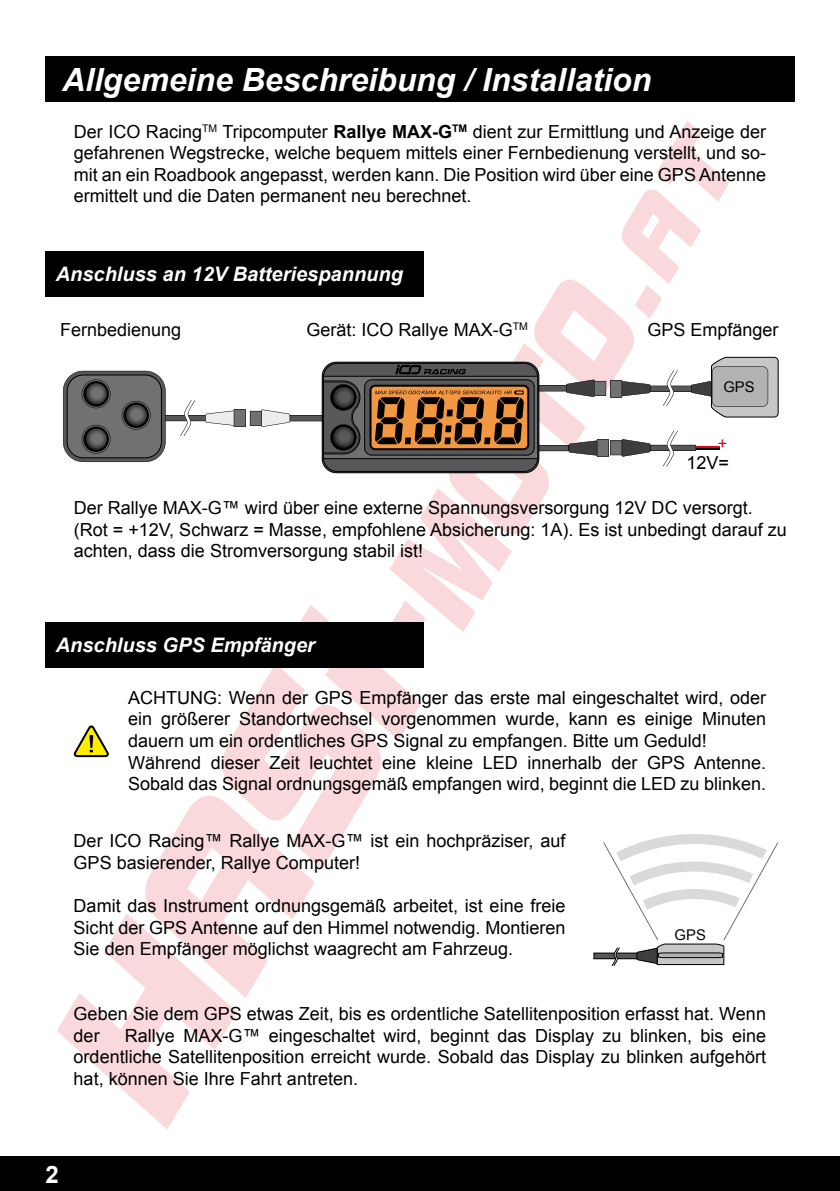
<style>
.page{position:relative;width:840px;height:1191px;background:#fff}
.page>*{position:absolute;margin:0;border:0;box-sizing:border-box;transform-origin:0 0}
.t1{font:italic 700 32px "Arial";color:#fff}
.t2{font:700 24px "Arial";color:#fff}
.t3{font:italic 700 20px "Arial";color:#fff}
.t4{font:18px/21.6px "Arial";color:#000}
.t5{font:16px "Arial";color:#e2001a}
.t6{font:14.8px "Arial";color:#000}
.t7{font:10.4px "Arial";color:#000}
.s1{font-weight:700}
</style>
<div class="page">
<svg style="left:57px;top:667px;width:364px;height:462px"></svg>
<svg style="left:288px;top:605px;width:52px;height:63px"></svg>
<svg style="left:389px;top:277px;width:245px;height:355px"></svg>
<svg style="left:621px;top:121px;width:107px;height:198px"></svg>
<svg style="left:389px;top:600px;width:36px;height:60px"></svg>
<div style="left:0;top:1157px;width:839px;height:34px;background:#000"></div>
<div style="left:45px;top:251px;width:378px;height:46px;background:#000"></div>
<svg style="left:72px;top:723px;width:39px;height:35px"></svg>
<div style="left:45px;top:621px;width:378px;height:46px;background:#000"></div>
<div style="left:45px;top:57px;width:749px;height:45px;background:#000"></div>
<svg style="left:63px;top:357px;width:715px;height:116px"></svg>
<div style="left:593px;top:953px;width:61px;height:5px;background:#58585a"></div>
<div style="left:593px;top:952px;width:61px;height:7px;border:1px solid #000"></div>
<svg style="left:602px;top:834px;width:176px;height:132px"></svg>
<h1 class="t1" style="left:62px;top:58px;width:590px">Allgemeine Beschreibung / Installation</h1>
<p class="t4" style="left:74px;top:121px;width:693px;text-align:justify">Der ICO Racing<sup>TM</sup> Tripcomputer <span class="s1">Rallye MAX-G</span><sup>TM</sup> dient zur Ermittlung und Anzeige der gefahrenen Wegstrecke, welche bequem mittels einer Fernbedienung verstellt, und so&shy;mit an ein Roadbook angepasst, werden kann. Die Position wird über eine GPS Antenne ermittelt und die Daten permanent neu berechnet.</p>
<p class="t3" style="left:56px;top:261px;width:348px">Anschluss an 12V Batteriespannung</p>
<p class="t7" style="left:512px;top:320px;width:17px">TM</p>
<p class="t4" style="left:60px;top:319px;width:123px">Fernbedienung</p>
<p class="t4" style="left:306px;top:319px;width:208px">Gerät: ICO Rallye MAX-G</p>
<p class="t4" style="left:647px;top:319px;width:133px">GPS Empfänger</p>
<p class="t6" style="left:723px;top:377px;width:33px">GPS</p>
<p class="t5" style="left:717px;top:433px;width:11px">+</p>
<p class="t4" style="left:686px;top:452px;width:44px">12V=</p>
<p class="t4" style="left:74px;top:497px;width:714px">Der Rallye MAX-G™ wird über eine externe Spannungsversorgung 12V DC versorgt. (Rot = +12V, Schwarz = Masse, empfohlene Absicherung: 1A). Es ist unbedingt darauf zu achten, dass die Stromversorgung stabil ist!</p>
<p class="t3" style="left:56px;top:631px;width:260px">Anschluss GPS Empfänger</p>
<p class="t4" style="left:128px;top:687px;width:639px">ACHTUNG: Wenn der GPS Empfänger das erste mal eingeschaltet wird, oder ein größerer Standortwechsel vorgenommen wurde, kann es einige Minuten dauern um ein ordentliches GPS Signal zu empfangen. Bitte um Geduld!<br>Während dieser Zeit leuchtet eine kleine LED innerhalb der GPS Antenne.<br>Sobald das Signal ordnungsgemäß empfangen wird, beginnt die LED zu blinken.</p>
<p class="t4" style="left:74px;top:830px;width:493px">Der ICO Racing™ Rallye MAX-G™ ist ein hochpräziser, auf<br>GPS basierender, Rallye Computer!</p>
<p class="t4" style="left:74px;top:895px;width:493px;text-align:justify">Damit das Instrument ordnungsgemäß arbeitet, ist eine freie Sicht der GPS Antenne auf den Himmel notwendig. Montieren Sie den Empfänger möglichst waagrecht am Fahrzeug.</p>
<p class="t6" style="left:674px;top:925px;width:33px">GPS</p>
<p class="t4" style="left:74px;top:1003px;width:693px">Geben Sie dem GPS etwas Zeit, bis es ordentliche Satellitenposition erfasst hat. Wenn der</p>
<p class="t4" style="left:74px;top:1024px;width:693px;text-align:justify;text-indent:51px">Rallye MAX-G™ eingeschaltet wird, beginnt das Display zu blinken, bis eine ordentliche Satellitenposition erreicht wurde. Sobald das Display zu blinken aufgehört hat, können Sie Ihre Fahrt antreten.</p>
<h2 class="t2" style="left:45px;top:1158px;width:15px">2</h2>
</div>
